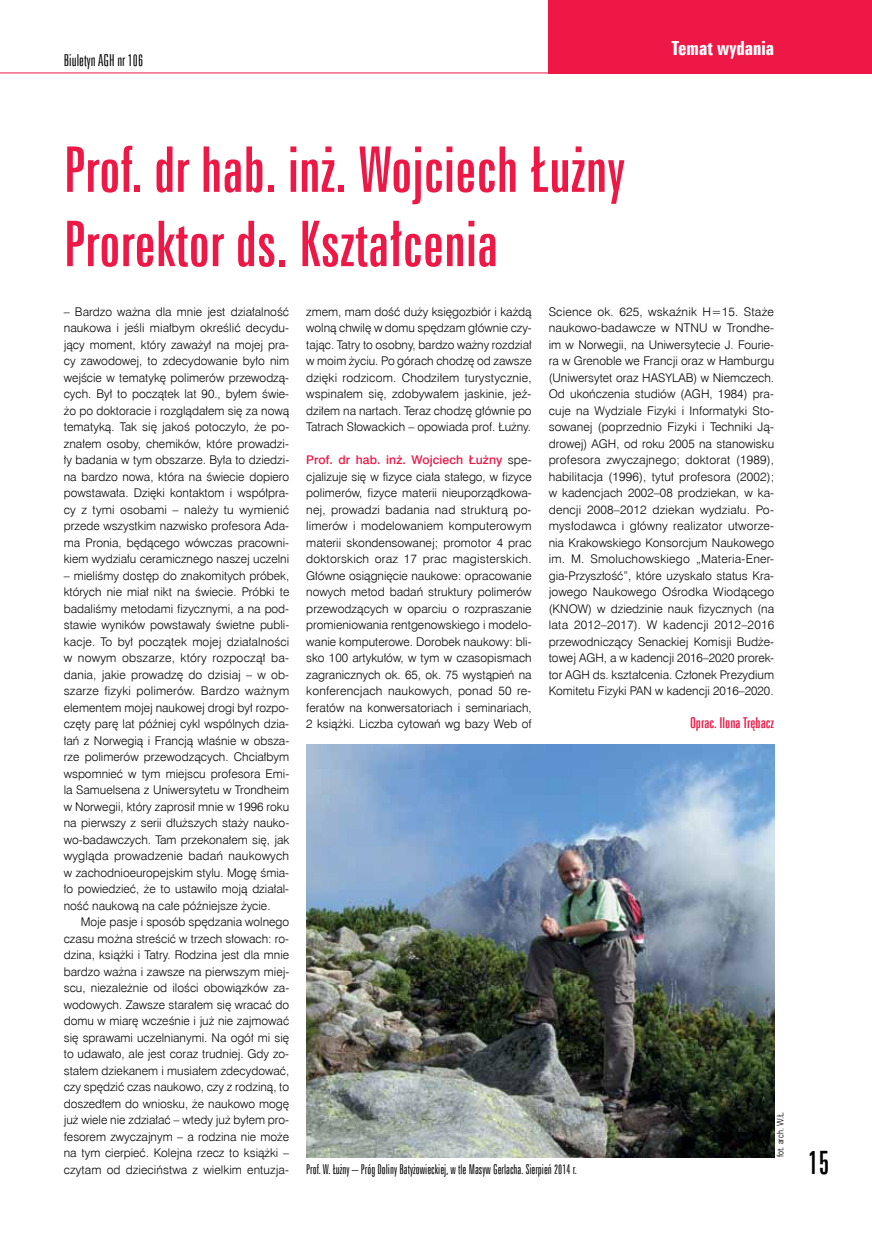
<style>
.page{position:relative;width:872px;height:1242px;background:#fff}
.page>*{position:absolute;margin:0;border:0;box-sizing:border-box;transform-origin:0 0}
.t1{font:63px/74.2px "Zurich X Cn EU";color:#ed1846}
.t2{font:32.85px "Zurich X Cn EU";color:#000;scale:.91 1}
.t3{font:700 19.5px "Zurich X Cn EU";color:#fff}
.t4{font:16.5px "Zurich Lt X Cn EU";color:#000}
.t5{font:15px "Zurich X Cn EU";color:#ed1846}
.t6{font:13.5px "Zurich Lt X Cn EU";color:#000}
.t7{font:12px/16.5px "Swis 721 Lt EU";color:#000;text-align:justify}
.t8{font:12px "Swis 721 Md EU";letter-spacing:.01em;color:#ed1846}
.t9{font:9px "Zurich Lt Cn EU";color:#000}
.s1{font-family:"Swis 721 Lt EU";color:#000}
</style>
<div class="page">
<div style="left:549px;top:0;width:323px;height:73px;background:#ed1846"></div>
<hr style="left:0;top:73px;width:549px;height:1px;background:#ed1846">
<img style="left:306px;top:745px;width:468px;height:412px">
<h3 class="t4" style="left:64px;top:50px;width:81px">Biuletyn AGH nr 106</h3>
<h3 class="t3" style="left:671px;top:36px;width:104px">Temat wydania</h3>
<h1 class="t1" style="left:64px;top:132px;width:562px">Prof. dr hab. inż. Wojciech Łużny<br>Prorektor ds. Kształcenia</h1>
<p class="t7" style="left:64px;top:303px;width:227px">– Bardzo ważna dla mnie jest działalność naukowa i jeśli miałbym określić decydu&shy;jący moment, który zaważył na mojej pra&shy;cy zawodowej, to zdecydowanie było nim wejście w tematykę polimerów przewodzą&shy;cych. Był to początek lat 90., byłem świe&shy;żo po doktoracie i rozglądałem się za nową tematyką. Tak się jakoś potoczyło, że po&shy;znałem osoby, chemików, które prowadzi&shy;ły badania w tym obszarze. Była to dziedzi&shy;na bardzo nowa, która na świecie dopiero powstawała. Dzięki kontaktom i współpra&shy;cy z tymi osobami – należy tu wymienić przede wszystkim nazwisko profesora Ada&shy;ma Pronia, będącego wówczas pracowni&shy;kiem wydziału ceramicznego naszej uczelni</p>
<p class="t7" style="left:64px;top:567px;width:227px">– mieliśmy dostęp do znakomitych próbek, których nie miał nikt na świecie. Próbki te badaliśmy metodami fizycznymi, a na pod&shy;stawie wyników powstawały świetne publi&shy;kacje. To był początek mojej działalności w nowym obszarze, który rozpoczął ba&shy;dania, jakie prowadzę do dzisiaj – w ob&shy;szarze fizyki polimerów. Bardzo ważnym elementem mojej naukowej drogi był rozpo&shy;częty parę lat później cykl wspólnych dzia&shy;łań z Norwegią i Francją właśnie w obsza&shy;rze polimerów przewodzących. Chciałbym wspomnieć w tym miejscu profesora Emi&shy;la Samuelsena z Uniwersytetu w Trondheim w Norwegii, który zaprosił mnie w 1996 roku na pierwszy z serii dłuższych staży nauko&shy;wo-badawczych. Tam przekonałem się, jak wygląda prowadzenie badań naukowych w zachodnioeuropejskim stylu. Mogę śmia&shy;ło powiedzieć, że to ustawiło moją działal&shy;ność naukową na całe późniejsze życie.</p>
<p class="t7" style="left:64px;top:914px;width:227px;text-indent:17px">Moje pasje i sposób spędzania wolnego czasu można streścić w trzech słowach: ro&shy;dzina, książki i Tatry. Rodzina jest dla mnie bardzo ważna i zawsze na pierwszym miej&shy;scu, niezależnie od ilości obowiązków za&shy;wodowych. Zawsze starałem się wracać do domu w miarę wcześnie i już nie zajmować się sprawami uczelnianymi. Na ogół mi się to udawało, ale jest coraz trudniej. Gdy zo&shy;stałem dziekanem i musiałem zdecydować, czy spędzić czas naukowo, czy z rodziną, to doszedłem do wniosku, że naukowo mogę już wiele nie zdziałać – wtedy już byłem pro&shy;fesorem zwyczajnym – a rodzina nie może na tym cierpieć. Kolejna rzecz to książki – czytam od dzieciństwa z wielkim entuzja-</p>
<p class="t7" style="left:306px;top:303px;width:227px">zmem, mam dość duży księgozbiór i każdą wolną chwilę w domu spędzam głównie czy&shy;tając. Tatry to osobny, bardzo ważny rozdział w moim życiu. Po górach chodzę od zawsze dzięki rodzicom. Chodziłem turystycznie, wspinałem się, zdobywałem jaskinie, jeź&shy;dziłem na nartach. Teraz chodzę głównie po Tatrach Słowackich – opowiada prof. Łużny.</p>
<p class="t8" style="left:306px;top:452px;width:227px">Prof. dr hab. inż. Wojciech Łużny <span class="s1">spe-</span></p>
<p class="t7" style="left:306px;top:468px;width:227px">cjalizuje się w fizyce ciała stałego, w fizyce polimerów, fizyce materii nieuporządkowa&shy;nej, prowadzi badania nad strukturą po&shy;limerów i modelowaniem komputerowym materii skondensowanej; promotor 4 prac doktorskich oraz 17 prac magisterskich.<br>Główne osiągnięcie naukowe: opracowanie nowych metod badań struktury polimerów przewodzących w oparciu o rozpraszanie promieniowania rentgenowskiego i modelo&shy;wanie komputerowe. Dorobek naukowy: bli&shy;sko 100 artykułów, w tym w czasopismach zagranicznych ok. 65, ok. 75 wystąpień na konferencjach naukowych, ponad 50 re&shy;feratów na konwersatoriach i seminariach, 2 książki. Liczba cytowań wg bazy Web of</p>
<p class="t7" style="left:549px;top:303px;width:227px">Science ok. 625, wskaźnik H=15. Staże naukowo-badawcze w NTNU w Trondhe&shy;im w Norwegii, na Uniwersytecie J. Fourie&shy;ra w Grenoble we Francji oraz w Hamburgu (Uniwersytet oraz HASYLAB) w Niemczech.<br>Od ukończenia studiów (AGH, 1984) pra&shy;cuje na Wydziale Fizyki i Informatyki Sto&shy;sowanej (poprzednio Fizyki i Techniki Ją&shy;drowej) AGH, od roku 2005 na stanowisku profesora zwyczajnego; doktorat (1989), habilitacja (1996), tytuł profesora (2002); w kadencjach 2002–08 prodziekan, w ka&shy;dencji 2008–2012 dziekan wydziału. Po&shy;mysłodawca i główny realizator utworze&shy;nia Krakowskiego Konsorcjum Naukowego im. M. Smoluchowskiego „Materia-Ener&shy;gia-Przyszłość”, które uzyskało status Kra&shy;jowego Naukowego Ośrodka Wiodącego (KNOW) w dziedzinie nauk fizycznych (na lata 2012–2017). W kadencji 2012–2016 przewodniczący Senackiej Komisji Budże&shy;towej AGH, a w kadencji 2016–2020 prorek&shy;tor AGH ds. kształcenia. Członek Prezydium Komitetu Fizyki PAN w kadencji 2016–2020.</p>
<p class="t5" style="left:690px;top:714px;width:86px">Oprac. Ilona Trębacz</p>
<p class="t9" style="left:774px;top:1157px;width:47px;rotate:-90deg">fot. arch. W.Ł.</p>
<p class="t6" style="left:306px;top:1161px;width:272px">Prof. W. Łużny – Próg Doliny Batyżowieckiej, w tle Masyw Gerlacha. Sierpień 2014 r.</p>
<h2 class="t2" style="left:808px;top:1142px;width:25px">15</h2>
</div>
